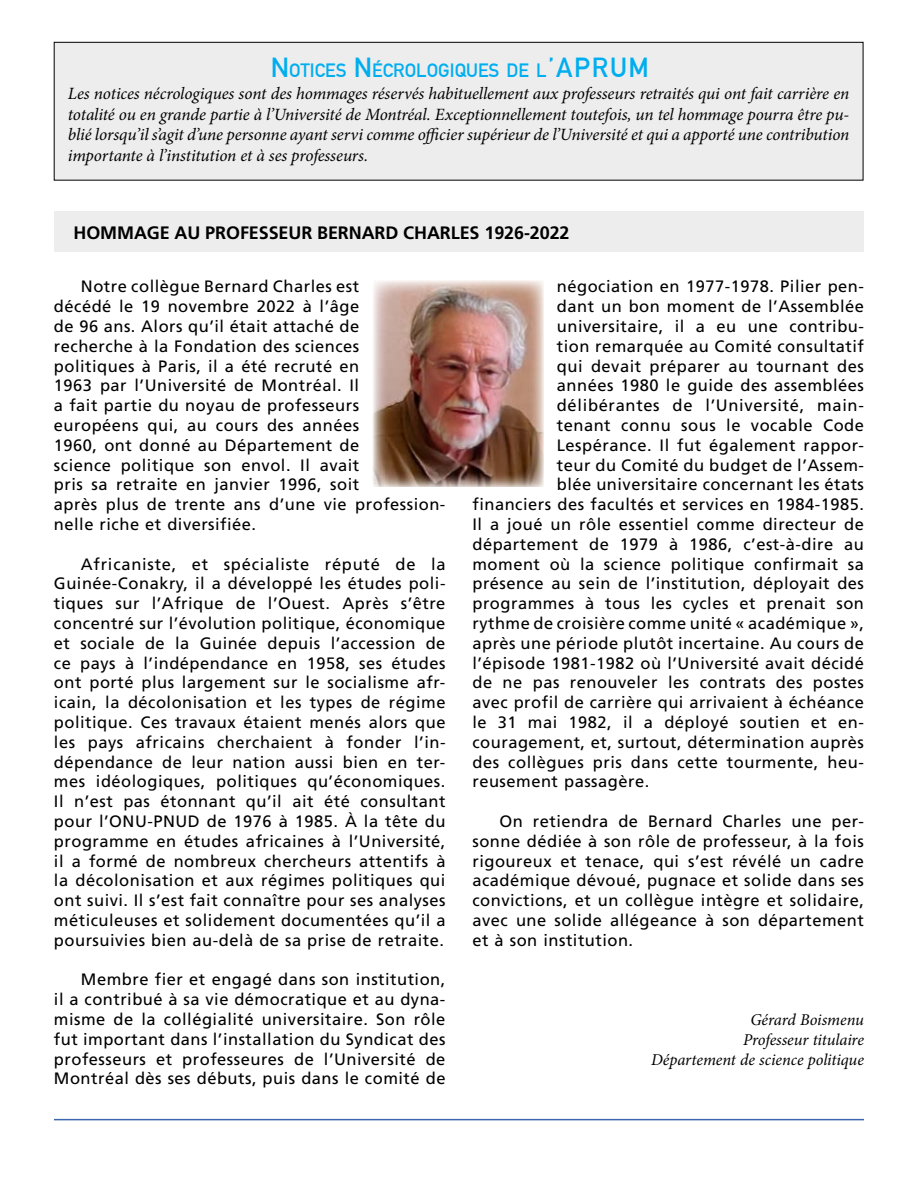
<style>
.page{position:relative;width:918px;height:1188px;background:#fff}
.page>*{position:absolute;margin:0;border:0;box-sizing:border-box;transform-origin:0 0}
.t1{font:700 18.9px "DIN Alternate";color:#00aeef}
.t2{font:700 18px "Frutiger";letter-spacing:-.005em;color:#000}
.t3{font:italic 17.25px/20.7px "Minion Pro";letter-spacing:-.01em;color:#000;text-align:justify}
.t4{font:16.5px/19.8px "Frutiger";letter-spacing:.03em;color:#000;text-align:justify}
.t5{font:italic 16.5px/19.8px "Minion Pro";letter-spacing:-.005em;color:#000;text-align:right}
.s1{font-size:27px}
</style>
<div class="page">
<hr style="left:54px;top:1119px;width:810px;height:1px;background:#3c65af">
<div style="left:54px;top:42px;width:809px;height:138px;background:#ededee"></div>
<div style="left:54px;top:42px;width:809px;height:138px;border:1px solid #000"></div>
<div style="left:54px;top:212px;width:810px;height:40px;background:#ededee"></div>
<img style="left:373px;top:281px;width:170px;height:206px">
<p class="t1" style="left:271px;top:55px;width:380px"><span class="s1">N</span>OTICES <span class="s1">N</span>ÉCROLOGIQUES DE L<span class="s1">’APRU M</span></p>
<p class="t3" style="left:68px;top:83px;width:783px">Les notices nécrologiques sont des hommages réservés habituellement aux professeurs retraités qui ont fait carrière en totalité ou en grande partie à l’Université de Montréal. Exceptionnellement toutefois, un tel hommage pourra être pu&shy;blié lorsqu’il s’agit d’une personne ayant servi comme officier supérieur de l’Université et qui a apporté une contribution importante à l’institution et à ses professeurs.</p>
<p class="t2" style="left:74px;top:222px;width:498px">HOMMAGE AU PROFESSEUR BERNARD CHARLES 1926-2022</p>
<p class="t4" style="left:54px;top:277px;width:393px;text-align:left;text-indent:27px">Notre collègue Bernard Charles est<br>décédé le 19 novembre 2022 à l’âge<br>de 96 ans. Alors qu’il était attaché de<br>recherche à la Fondation des sciences<br>politiques à Paris, il a été recruté en<br>1963 par l’Université de Montréal. Il<br>a fait partie du noyau de professeurs européens qui, au cours des années<br>1960, ont donné au Département de<br>science politique son envol. Il avait<br>pris sa retraite en janvier 1996, soit<br>après plus de trente ans d’une vie profession&shy;nelle riche et diversifiée.</p>
<p class="t4" style="left:54px;top:554px;width:393px;text-indent:27px">Africaniste, et spécialiste réputé de la Guinée-Conakry, il a développé les études poli&shy;tiques sur l’Afrique de l’Ouest. Après s’être concentré sur l’évolution politique, économique et sociale de la Guinée depuis l’accession de ce pays à l’indépendance en 1958, ses études ont porté plus largement sur le socialisme afr&shy;icain, la décolonisation et les types de régime politique. Ces travaux étaient menés alors que les pays africains cherchaient à fonder l’in&shy;dépendance de leur nation aussi bien en ter&shy;mes idéologiques, politiques qu’économiques.<br>Il n’est pas étonnant qu’il ait été consultant pour l’ONU-PNUD de 1976 à 1985. À la tête du programme en études africaines à l’Université, il a formé de nombreux chercheurs attentifs à la décolonisation et aux régimes politiques qui ont suivi. Il s’est fait connaître pour ses analyses méticuleuses et solidement documentées qu’il a poursuivies bien au-delà de sa prise de retraite.</p>
<p class="t4" style="left:54px;top:970px;width:393px;text-indent:27px">Membre fier et engagé dans son institution, il a contribué à sa vie démocratique et au dyna&shy;misme de la collégialité universitaire. Son rôle fut important dans l’installation du Syndicat des professeurs et professeures de l’Université de Montréal dès ses débuts, puis dans le comité de</p>
<p class="t4" style="left:557px;top:277px;width:309px">négociation en 1977-1978. Pilier pen-</p>
<p class="t4" style="left:557px;top:297px;width:309px">dant un bon moment de l’Assemblée</p>
<p class="t4" style="left:557px;top:316px;width:309px">universitaire, il a eu une contribu-</p>
<p class="t4" style="left:557px;top:336px;width:309px">tion remarquée au Comité consultatif</p>
<p class="t4" style="left:557px;top:356px;width:309px">qui devait préparer au tournant des</p>
<p class="t4" style="left:557px;top:376px;width:309px">années 1980 le guide des assemblées</p>
<p class="t4" style="left:557px;top:396px;width:309px">délibérantes de l’Université, main-</p>
<p class="t4" style="left:557px;top:415px;width:309px">tenant connu sous le vocable Code</p>
<p class="t4" style="left:557px;top:435px;width:309px">Lespérance. Il fut également rappor-</p>
<p class="t4" style="left:557px;top:455px;width:309px">teur du Comité du budget de l’Assem-</p>
<p class="t4" style="left:557px;top:475px;width:309px">blée universitaire concernant les états</p>
<p class="t4" style="left:472px;top:495px;width:393px">financiers des facultés et services en 1984-1985.</p>
<p class="t4" style="left:472px;top:514px;width:393px">Il a joué un rôle essentiel comme directeur de</p>
<p class="t4" style="left:472px;top:534px;width:393px">département de 1979 à 1986, c’est-à-dire au</p>
<p class="t4" style="left:472px;top:554px;width:393px">moment où la science politique confirmait sa</p>
<p class="t4" style="left:472px;top:574px;width:393px">présence au sein de l’institution, déployait des</p>
<p class="t4" style="left:472px;top:594px;width:393px">programmes à tous les cycles et prenait son</p>
<p class="t4" style="left:472px;top:613px;width:393px">rythme de croisière comme unité « académique »,</p>
<p class="t4" style="left:472px;top:633px;width:393px">après une période plutôt incertaine. Au cours de</p>
<p class="t4" style="left:472px;top:653px;width:393px">l’épisode 1981-1982 où l’Université avait décidé</p>
<p class="t4" style="left:472px;top:673px;width:393px">de ne pas renouveler les contrats des postes</p>
<p class="t4" style="left:472px;top:693px;width:393px">avec profil de carrière qui arrivaient à échéance</p>
<p class="t4" style="left:472px;top:712px;width:393px">le 31 mai 1982, il a déployé soutien et en-</p>
<p class="t4" style="left:472px;top:732px;width:393px">couragement, et, surtout, détermination auprès</p>
<p class="t4" style="left:472px;top:752px;width:393px">des collègues pris dans cette tourmente, heu-</p>
<p class="t4" style="left:472px;top:772px;width:178px">reusement passagère.</p>
<p class="t4" style="left:472px;top:811px;width:393px;text-indent:27px">On retiendra de Bernard Charles une per&shy;sonne dédiée à son rôle de professeur, à la fois rigoureux et tenace, qui s’est révélé un cadre académique dévoué, pugnace et solide dans ses convictions, et un collègue intègre et solidaire, avec une solide allégeance à son département et à son institution.</p>
<p class="t5" style="left:651px;top:1010px;width:214px">Gérard Boismenu<br>Professeur titulaire<br>Département de science politique</p>
</div>
